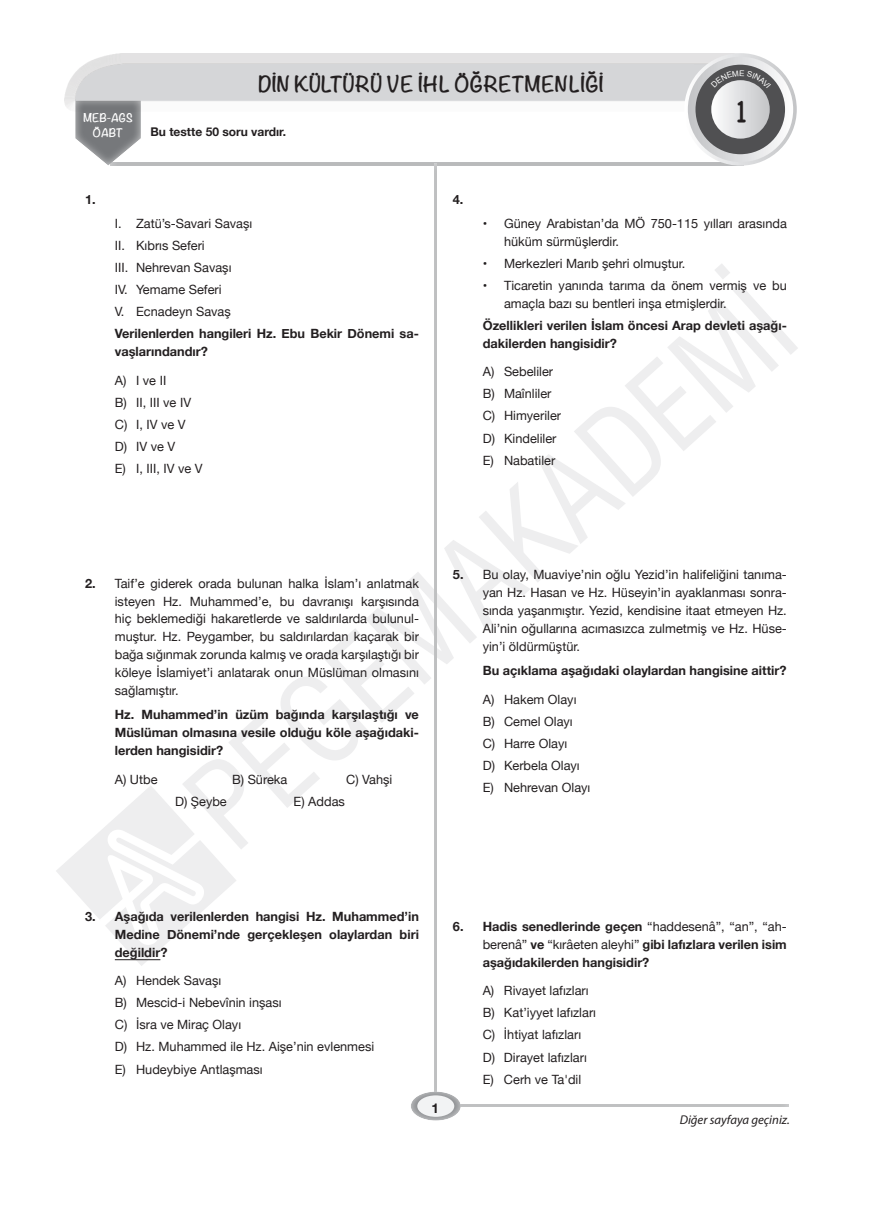
<style>
.page{position:relative;width:872px;height:1212px;background:#fff}
.page>*{position:absolute;margin:0;border:0;box-sizing:border-box;transform-origin:0 0}
.t1{font:31.5px "Chalkboard";color:#231f20}
.t2{font:700 19.5px "Noteworthy";color:#231f20}
.t3{font:700 13.5px "Helvetica Neue";color:#231f20}
.t4{font:12.75px/22px "Helvetica Neue";color:#231f20}
.t5{font:700 12.75px/17.9px "Helvetica Neue";color:#231f20;text-align:justify}
.t6{font:italic 12.75px "Myriad Pro";color:#231f20}
.t7{font:700 12px "Helvetica Neue";color:#231f20}
.t8{font:700 10.5px/14.7px "Noteworthy";letter-spacing:-.01em;color:#fff;text-align:center}
.s1{font-weight:700}
.s2{font-weight:400}
</style>
<div class="page">
<svg style="left:715px;top:264px;width:15px;height:15px"></svg>
<svg style="left:183px;top:572px;width:294px;height:277px"></svg>
<svg style="left:444px;top:283px;width:354px;height:347px"></svg>
<svg style="left:56px;top:785px;width:180px;height:181px"></svg>
<div style="left:418px;top:1094px;width:384px;height:15px;background:#fff;opacity:.75"></div>
<div style="left:425px;top:151px;width:15px;height:960px;background:#fff;opacity:.75"></div>
<div style="left:398px;top:1082px;width:76px;height:39px;background:#fff;opacity:.75"></div>
<div style="left:417px;top:1095px;width:37px;height:22px;background:#f2f3f4;border-radius:50%"></div>
<hr style="left:115px;top:959px;width:45px;height:1px;background:#231f20">
<svg style="left:75px;top:53px;width:721px;height:113px"></svg>
<p class="t8" style="left:83px;top:110px;width:51px">MEB-AGS<br>ÖABT</p>
<h2 class="t2" style="left:258px;top:67px;width:347px">DİN KÜLTÜRÜ VE İHL ÖĞRETMENLİĞİ</h2>
<p class="t7" style="left:150px;top:123px;width:137px">Bu testte 50 soru vardır.</p>
<p class="t5" style="left:85px;top:190px;width:12px">1.</p>
<p class="t5" style="left:453px;top:191px;width:12px">4.</p>
<h1 class="t1" style="left:735px;top:92px;width:13px">1</h1>
<p class="t4" style="left:115px;top:213px;width:139px">I. Zatü’s-Savari Savaşı<br>II. Kıbrıs Seferi<br>III. Nehrevan Savaşı<br>IV. Yemame Seferi<br>V. Ecnadeyn Savaş</p>
<p class="t5" style="left:115px;top:325px;width:306px">Verilenlerden hangileri Hz. Ebu Bekir Dönemi sa&shy;vaşlarındandır?</p>
<p class="t4" style="left:115px;top:370px;width:89px">A) I ve II<br>B) II, III ve IV<br>C) I, IV ve V<br>D) IV ve V<br>E) I, III, IV ve V</p>
<p class="t4" style="left:504px;top:215px;width:284px;line-height:17.9px;text-indent:-21px">• Güney Arabistan’da MÖ 750-115 yılları arasında hüküm sürmüşlerdir.</p>
<p class="t4" style="left:483px;top:253px;width:204px">• Merkezleri Marıb şehri olmuştur.</p>
<p class="t4" style="left:504px;top:277px;width:284px;line-height:17.9px;text-indent:-21px">• Ticaretin yanında tarıma da önem vermiş ve bu amaçla bazı su bentleri inşa etmişlerdir.</p>
<p class="t5" style="left:483px;top:317px;width:306px">Özellikleri verilen İslam öncesi Arap devleti aşağı&shy;dakilerden hangisidir?</p>
<p class="t4" style="left:483px;top:361px;width:80px">A) Sebeliler<br>B) Maînliler<br>C) Himyeriler<br>D) Kindeliler<br>E) Nabatiler</p>
<p class="t4" style="left:115px;top:575px;width:306px;line-height:17.9px;text-align:justify;text-indent:-30px"><span class="s1">2.</span> Taif’e giderek orada bulunan halka İslam’ı anlatmak isteyen Hz. Muhammed’e, bu davranışı karşısında hiç beklemediği hakaretlerde ve saldırılarda bulunul&shy;muştur. Hz. Peygamber, bu saldırılardan kaçarak bir bağa sığınmak zorunda kalmış ve orada karşılaştığı bir köleye İslamiyet’i anlatarak onun Müslüman olmasını sağlamıştır.</p>
<p class="t5" style="left:115px;top:706px;width:306px">Hz. Muhammed’in üzüm bağında karşılaştığı ve Müslüman olmasına vesile olduğu köle aşağıdaki&shy;lerden hangisidir?</p>
<p class="t4" style="left:115px;top:769px;width:44px">A) Utbe</p>
<p class="t4" style="left:232px;top:769px;width:57px">B) Süreka</p>
<p class="t4" style="left:346px;top:769px;width:48px">C) Vahşi</p>
<p class="t4" style="left:175px;top:791px;width:53px">D) Şeybe</p>
<p class="t4" style="left:294px;top:791px;width:53px">E) Addas</p>
<p class="t4" style="left:483px;top:567px;width:306px;line-height:17.9px;text-align:justify;text-indent:-30px"><span class="s1">5.</span> Bu olay, Muaviye’nin oğlu Yezid’in halifeliğini tanıma&shy;yan Hz. Hasan ve Hz. Hüseyin’in ayaklanması sonra&shy;sında yaşanmıştır. Yezid, kendisine itaat etmeyen Hz.<br>Ali’nin oğullarına acımasızca zulmetmiş ve Hz. Hüse&shy;yin’i öldürmüştür.</p>
<p class="t5" style="left:483px;top:662px;width:305px">Bu açıklama aşağıdaki olaylardan hangisine aittir?</p>
<p class="t4" style="left:483px;top:689px;width:109px">A) Hakem Olayı<br>B) Cemel Olayı<br>C) Harre Olayı<br>D) Kerbela Olayı<br>E) Nehrevan Olayı</p>
<p class="t5" style="left:115px;top:908px;width:306px;text-indent:-30px">3. Aşağıda verilenlerden hangisi Hz. Muhammed’in Medine Dönemi’nde gerçekleşen olaylardan biri değildir?</p>
<p class="t4" style="left:115px;top:970px;width:261px">A) Hendek Savaşı<br>B) Mescid-i Nebevînin inşası<br>C) İsra ve Miraç Olayı<br>D) Hz. Muhammed ile Hz. Aişe’nin evlenmesi<br>E) Hudeybiye Antlaşması</p>
<p class="t3" style="left:431px;top:1097px;width:9px">1</p>
<p class="t5" style="left:483px;top:918px;width:306px;text-indent:-30px">6. Hadis senedlerinde geçen <span class="s2">“haddesenâ”, “an”, “ah&shy;berenâ”</span> ve <span class="s2">“kırâeten aleyhi”</span> gibi lafızlara verilen isim aşağıdakilerden hangisidir?</p>
<p class="t4" style="left:483px;top:980px;width:115px">A) Rivayet lafızları<br>B) Kat’iyyet lafızları<br>C) İhtiyat lafızları<br>D) Dirayet lafızları<br>E) Cerh ve Ta'dil</p>
<p class="t6" style="left:679px;top:1111px;width:112px">Diğer sayfaya geçiniz.</p>
</div>
